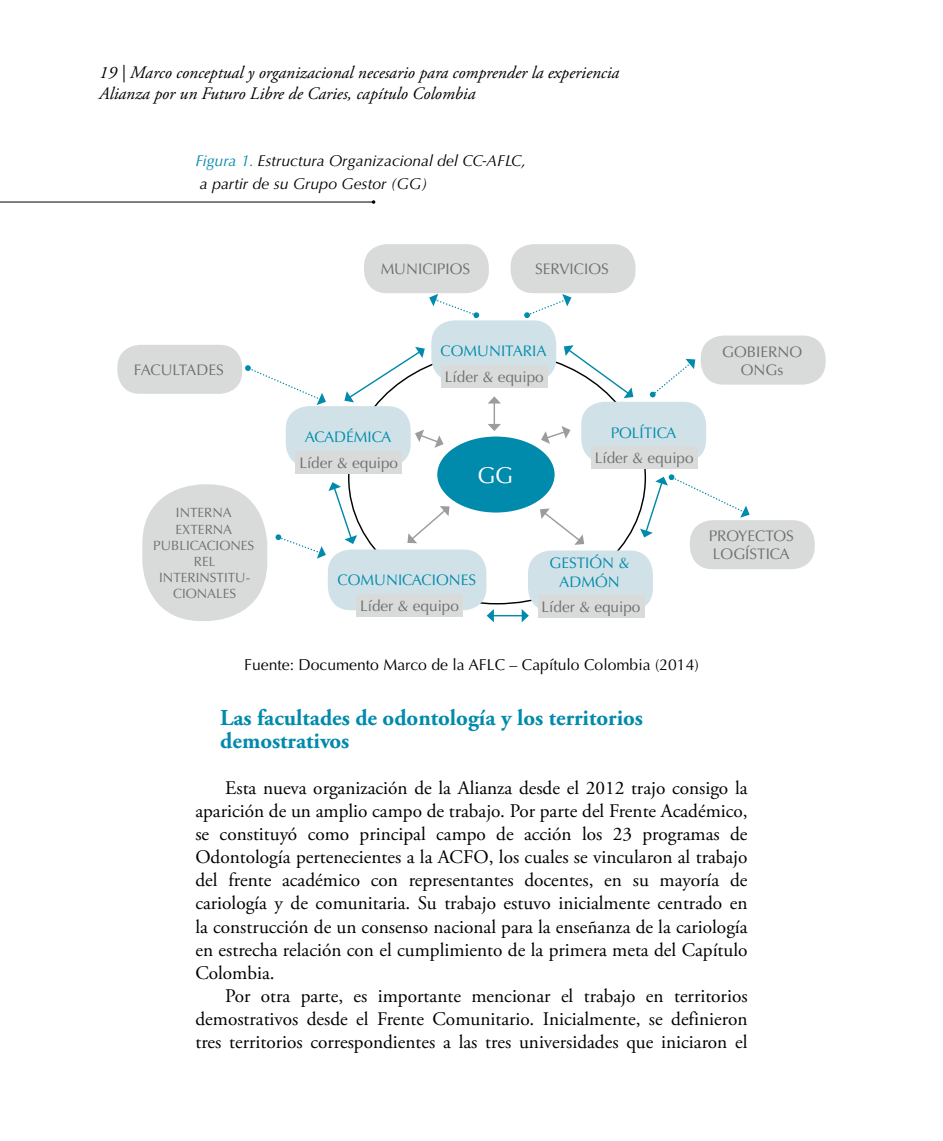
<style>
.page{position:relative;width:943px;height:1141px;background:#fff}
.page>*{position:absolute;margin:0;border:0;box-sizing:border-box;transform-origin:0 0}
.t1{font:22.93px "Optima LT Pro";color:#fff}
.t2{font:700 22.75px/23.1px "Adobe Garamond Pro";color:#008aab}
.t3{font:19.25px/23.1px "Adobe Garamond Pro";color:#000;text-align:justify}
.t4{font:italic 17.5px/21px "Adobe Garamond Pro";color:#000}
.t5{font:italic 15.75px/23.1px "Optima LT Pro";color:#000}
.t6{font:15.75px "Optima LT Pro";color:#000}
.t7{font:15.4px/18.4px "Optima LT Pro";color:#6e6e6e;text-align:center}
.t8{font:15.4px "Optima LT Pro";color:#008aab}
.t9{font:13.47px/16.1px "Optima LT Pro";color:#6e6e6e;text-align:center}
.s1{color:#008aab}
</style>
<div class="page">
<div style="left:437px;top:437px;width:117px;height:76px;background:#008aab;border-radius:50%"></div>
<div style="left:431px;top:320px;width:125px;height:61px;background:#d0e2e8;border-radius:23px"></div>
<div style="left:364px;top:244px;width:125px;height:49px;background:#d9dada;border-radius:23px"></div>
<div style="left:510px;top:244px;width:125px;height:49px;background:#d9dada;border-radius:23px"></div>
<div style="left:700px;top:336px;width:125px;height:49px;background:#d9dada;border-radius:23px"></div>
<div style="left:690px;top:520px;width:124px;height:49px;background:#d9dada;border-radius:23px"></div>
<div style="left:142px;top:484px;width:125px;height:137px;background:#d9dada;border-radius:60px"></div>
<div style="left:117px;top:345px;width:125px;height:49px;background:#d9dada;border-radius:23px"></div>
<div style="left:286px;top:406px;width:124px;height:61px;background:#d0e2e8;border-radius:23px"></div>
<div style="left:581px;top:402px;width:125px;height:61px;background:#d0e2e8;border-radius:23px"></div>
<div style="left:528px;top:550px;width:125px;height:61px;background:#d0e2e8;border-radius:23px"></div>
<div style="left:328px;top:549px;width:158px;height:61px;background:#d0e2e8;border-radius:23px"></div>
<div style="left:441px;top:365px;width:106px;height:23px;background:#d9dada"></div>
<div style="left:295px;top:451px;width:107px;height:22px;background:#d9dada"></div>
<div style="left:591px;top:446px;width:106px;height:23px;background:#d9dada"></div>
<div style="left:538px;top:595px;width:106px;height:23px;background:#d9dada"></div>
<div style="left:356px;top:594px;width:107px;height:23px;background:#d9dada"></div>
<svg style="left:344px;top:347px;width:81px;height:55px"></svg>
<svg style="left:564px;top:345px;width:69px;height:53px"></svg>
<hr style="left:493px;top:403px;width:2px;height:22px;background:#9c9c9d">
<svg style="left:488px;top:396px;width:13px;height:8px"></svg>
<svg style="left:488px;top:424px;width:13px;height:7px"></svg>
<svg style="left:541px;top:426px;width:29px;height:18px"></svg>
<svg style="left:540px;top:508px;width:44px;height:37px"></svg>
<svg style="left:407px;top:506px;width:42px;height:37px"></svg>
<svg style="left:415px;top:430px;width:28px;height:18px"></svg>
<svg style="left:429px;top:294px;width:50px;height:24px"></svg>
<svg style="left:524px;top:294px;width:47px;height:24px"></svg>
<svg style="left:650px;top:359px;width:45px;height:38px"></svg>
<svg style="left:640px;top:474px;width:109px;height:63px"></svg>
<svg style="left:275px;top:482px;width:82px;height:77px"></svg>
<svg style="left:245px;top:365px;width:81px;height:40px"></svg>
<svg style="left:486px;top:609px;width:43px;height:13px"></svg>
<hr style="left:0;top:202px;width:373px;height:1px;background:#000">
<p class="t4" style="left:99px;top:63px;width:521px">19 | Marco conceptual y organizacional necesario para comprender la experiencia<br>Alianza por un Futuro Libre de Caries, capítulo Colombia</p>
<p class="t5" style="left:195px;top:149px;width:332px"><span class="s1">Figura 1.</span> Estructura Organizacional del CC-AFLC, a partir de su Grupo Gestor (GG)</p>
<p class="t7" style="left:134px;top:361px;width:91px">FACULTADES</p>
<p class="t9" style="left:153px;top:505px;width:103px">INTERNA<br>EXTERNA<br>PUBLICACIONES<br>REL<br>INTERINSTITU-<br>CIONALES</p>
<p class="t7" style="left:381px;top:260px;width:91px">MUNICIPIOS</p>
<p class="t7" style="left:535px;top:260px;width:75px">SERVICIOS</p>
<p class="t8" style="left:440px;top:342px;width:108px">COMUNITARIA</p>
<p class="t7" style="left:445px;top:368px;width:100px">Líder &amp; equipo</p>
<p class="t8" style="left:305px;top:427px;width:88px">ACADÉMICA</p>
<p class="t8" style="left:610px;top:423px;width:67px">POLÍTICA</p>
<p class="t7" style="left:299px;top:453px;width:100px">Líder &amp; equipo</p>
<p class="t7" style="left:595px;top:449px;width:100px">Líder &amp; equipo</p>
<p class="t1" style="left:477px;top:461px;width:37px">GG</p>
<p class="t7" style="left:722px;top:342px;width:82px">GOBIERNO<br>ONGs</p>
<p class="t8" style="left:549px;top:553px;width:82px">GESTIÓN &amp;</p>
<p class="t8" style="left:337px;top:571px;width:140px">COMUNICACIONES</p>
<p class="t8" style="left:559px;top:572px;width:62px">ADMÓN</p>
<p class="t7" style="left:360px;top:597px;width:100px">Líder &amp; equipo</p>
<p class="t7" style="left:541px;top:598px;width:100px">Líder &amp; equipo</p>
<p class="t7" style="left:708px;top:527px;width:87px;text-align:left">PROYECTOS<br>LOGÍSTICA</p>
<p class="t6" style="left:244px;top:655px;width:456px">Fuente: Documento Marco de la AFLC – Capítulo Colombia (2014)</p>
<p class="t2" style="left:220px;top:706px;width:424px">Las facultades de odontología y los territorios demostrativos</p>
<p class="t3" style="left:195px;top:777px;width:554px;text-indent:30px">Esta nueva organización de la Alianza desde el 2012 trajo consigo la aparición de un amplio campo de trabajo. Por parte del Frente Académico, se constituyó como principal campo de acción los 23 programas de Odontología pertenecientes a la ACFO, los cuales se vincularon al trabajo del frente académico con representantes docentes, en su mayoría de cariología y de comunitaria. Su trabajo estuvo inicialmente centrado en la construcción de un consenso nacional para la enseñanza de la cariología en estrecha relación con el cumplimiento de la primera meta del Capítulo Colombia.</p>
<p class="t3" style="left:195px;top:985px;width:553px;text-indent:30px">Por otra parte, es importante mencionar el trabajo en territorios demostrativos desde el Frente Comunitario. Inicialmente, se definieron tres territorios correspondientes a las tres universidades que iniciaron el</p>
</div>
